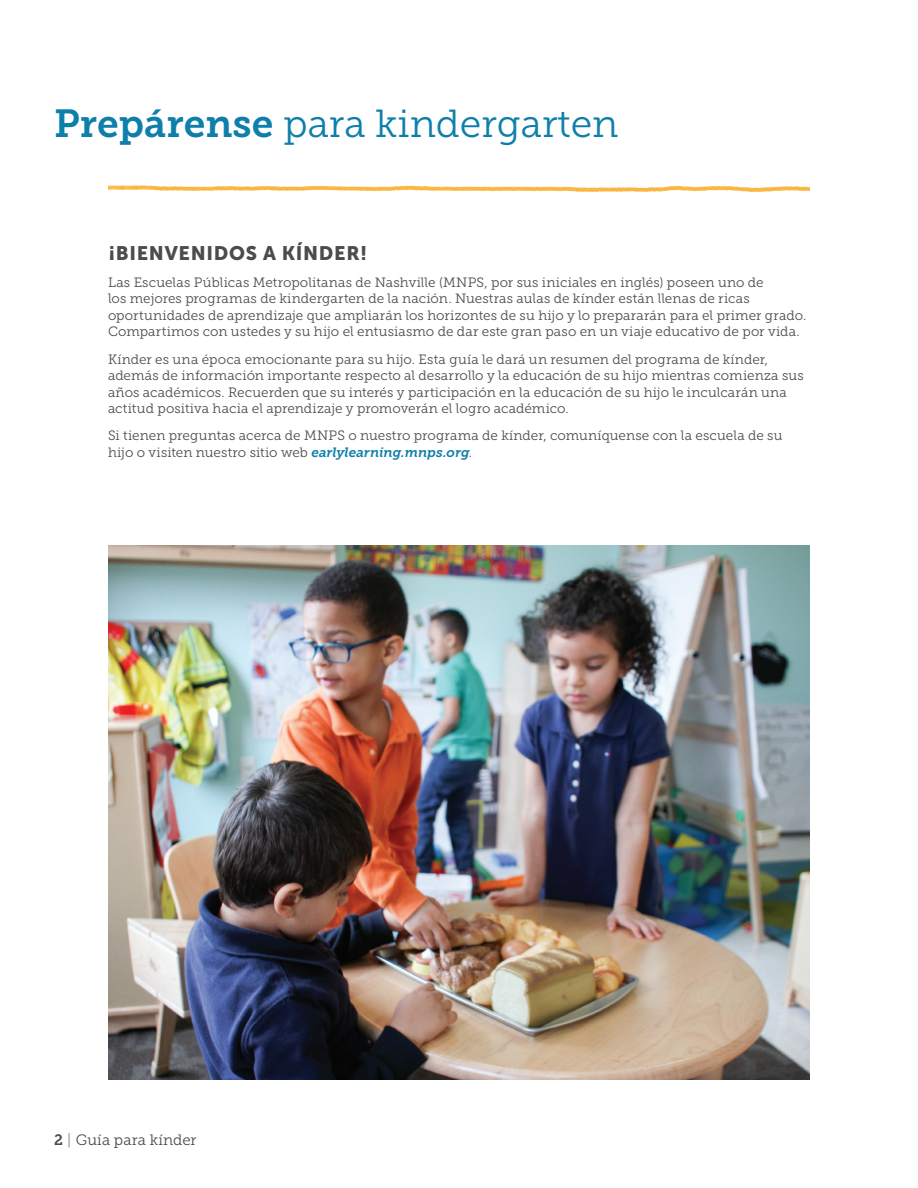
<style>
.page{position:relative;width:918px;height:1188px;background:#fff}
.page>*{position:absolute;margin:0;border:0;box-sizing:border-box;transform-origin:0 0}
.t1{font:39px "Museo Slab 300";color:#0d7faa}
.t2{font:19.5px "Museo Sans 900";letter-spacing:.035em;color:#4b4c4d}
.t3{font:15px "Museo Slab 300";letter-spacing:.01em;color:#4b4c4d}
.t4{font:13.5px/16.5px "Museo Slab 300";letter-spacing:.005em;color:#4b4c4d}
.s1{font-family:"Museo Slab 700"}
.s2{font-family:"Museo Slab 700";font-style:italic;color:#0d7faa}
.s3{font-family:"Museo Slab 500";color:#a3a4a8}
</style>
<div class="page">
<img style="left:108px;top:545px;width:702px;height:535px">
<img style="left:108px;top:185px;width:702px;height:7px">
<h1 class="t1" style="left:54px;top:103px;width:566px"><span class="s1">Prepárense</span> para kindergarten</h1>
<h2 class="t2" style="left:108px;top:242px;width:261px">¡BIENVENIDOS A KÍNDER!</h2>
<p class="t4" style="left:108px;top:274px;width:700px">Las Escuelas Públicas Metropolitanas de Nashville (MNPS, por sus iniciales en inglés) poseen uno de<br>los mejores programas de kindergarten de la nación. Nuestras aulas de kínder están llenas de ricas oportunidades de aprendizaje que ampliarán los horizontes de su hijo y lo prepararán para el primer grado.<br>Compartimos con ustedes y su hijo el entusiasmo de dar este gran paso en un viaje educativo de por vida.</p>
<p class="t4" style="left:108px;top:351px;width:697px">Kínder es una época emocionante para su hijo. Esta guía le dará un resumen del programa de kínder, además de información importante respecto al desarrollo y la educación de su hijo mientras comienza sus años académicos. Recuerden que su interés y participación en la educación de su hijo le inculcarán una actitud positiva hacia el aprendizaje y promoverán el logro académico.</p>
<p class="t4" style="left:108px;top:428px;width:676px">Si tienen preguntas acerca de MNPS o nuestro programa de kínder, comuníquense con la escuela de su hijo o visiten nuestro sitio web <span class="s2">earlylearning.mnps.org</span>.</p>
<p class="t3" style="left:54px;top:1132px;width:144px"><span class="s1">2</span> <span class="s3">|</span> Guía para kínder</p>
</div>
